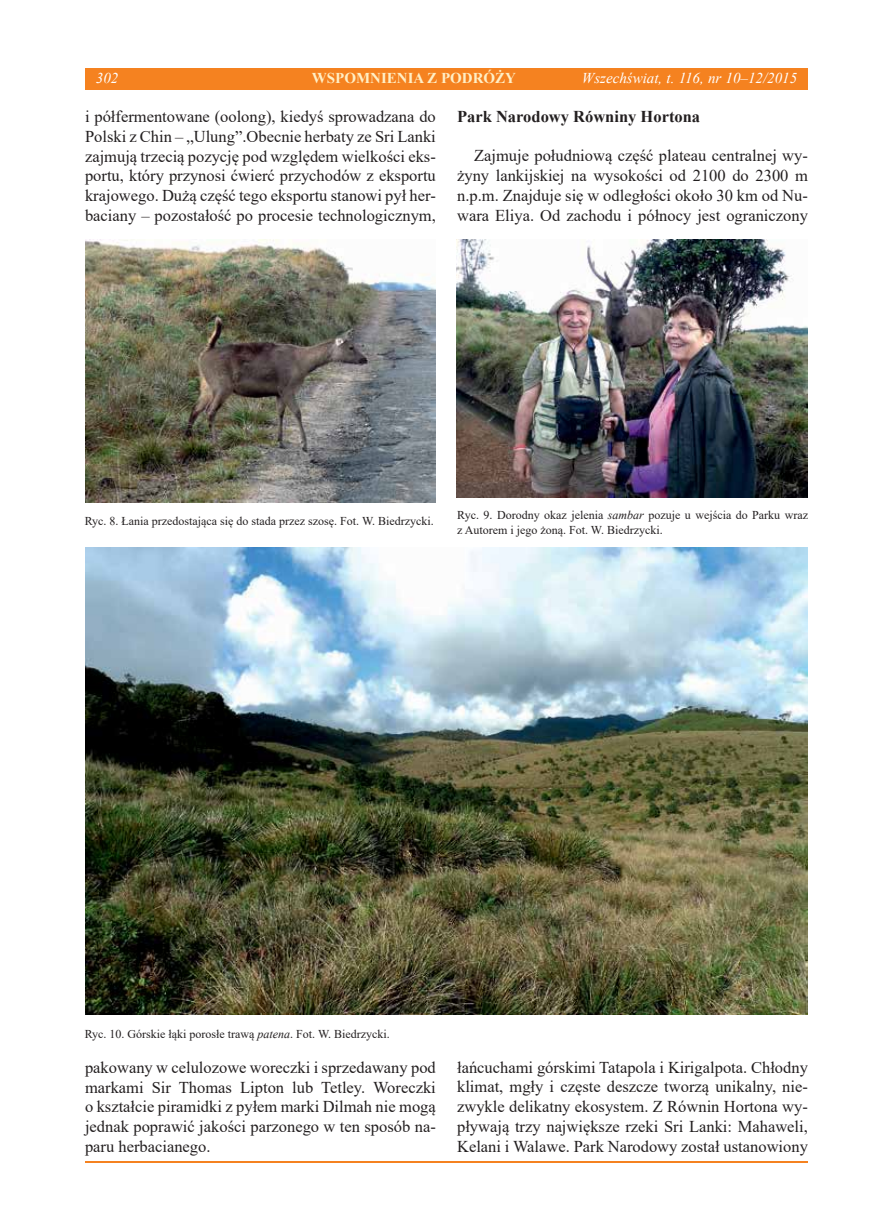
<style>
.page{position:relative;width:893px;height:1225px;background:#fff}
.page>*{position:absolute;margin:0;border:0;box-sizing:border-box;transform-origin:0 0}
.t1{font:16.5px/19.8px "Times New Roman";color:#231f20;text-align:justify}
.t2{font:700 16.5px "Times New Roman";color:#231f20}
.t3{font:italic 15px "Times New Roman";color:#fff}
.t4{font:700 15px "Times New Roman";color:#ffefc6}
.t5{font:12px/14.4px "Times New Roman";color:#231f20}
.s1{font-style:normal}
.s2{font-style:italic}
</style>
<div class="page">
<hr style="left:85px;top:1161px;width:723px;height:1px;background:#f58220">
<img style="left:85px;top:239px;width:351px;height:263px">
<img style="left:457px;top:239px;width:351px;height:258px">
<img style="left:85px;top:548px;width:723px;height:466px">
<div style="left:85px;top:68px;width:723px;height:21px;background:#f58220"></div>
<p class="t3" style="left:96px;top:68px;width:24px">302</p>
<p class="t4" style="left:312px;top:67px;width:206px">WSPOMNIENIA Z PODRÓŻY</p>
<p class="t3" style="left:582px;top:68px;width:217px">Wszechświat, t. 116, nr 10<span class="s1">–</span>12/2015</p>
<p class="t1" style="left:85px;top:106px;width:352px">i półfermentowane (oolong), kiedyś sprowadzana do Polski z Chin – „Ulung”.Obecnie herbaty ze Sri Lanki zajmują trzecią pozycję pod względem wielkości eks&shy;portu, który przynosi ćwierć przychodów z eksportu krajowego. Dużą część tego eksportu stanowi pył her&shy;baciany – pozostałość po procesie technologicznym,</p>
<p class="t2" style="left:457px;top:104px;width:245px">Park Narodowy Równiny Hortona</p>
<p class="t1" style="left:457px;top:145px;width:352px;text-indent:17px">Zajmuje południową część plateau centralnej wy&shy;żyny lankijskiej na wysokości od 2100 do 2300 m n.p.m. Znajduje się w odległości około 30 km od Nu&shy;wara Eliya. Od zachodu i północy jest ograniczony</p>
<p class="t5" style="left:85px;top:514px;width:351px">Ryc. 8. Łania przedostająca się do stada przez szosę. Fot. W. Biedrzycki.</p>
<p class="t5" style="left:457px;top:508px;width:352px">Ryc. 9. Dorodny okaz jelenia <span class="s2">sambar</span> pozuje u wejścia do Parku wraz z Autorem i jego żoną. Fot. W. Biedrzycki.</p>
<p class="t5" style="left:85px;top:1026px;width:307px">Ryc. 10. Górskie łąki porosłe trawą <span class="s2">patena</span>. Fot. W. Biedrzycki.</p>
<p class="t1" style="left:85px;top:1056px;width:352px">pakowany w celulozowe woreczki i sprzedawany pod markami Sir Thomas Lipton lub Tetley. Woreczki o kształcie piramidki z pyłem marki Dilmah nie mogą jednak poprawić jakości parzonego w ten sposób na&shy;paru herbacianego.</p>
<p class="t1" style="left:457px;top:1056px;width:352px">łańcuchami górskimi Tatapola i Kirigalpota. Chłodny klimat, mgły i częste deszcze tworzą unikalny, nie&shy;zwykle delikatny ekosystem. Z Równin Hortona wy&shy;pływają trzy największe rzeki Sri Lanki: Mahaweli, Kelani i Walawe. Park Narodowy został ustanowiony</p>
</div>
